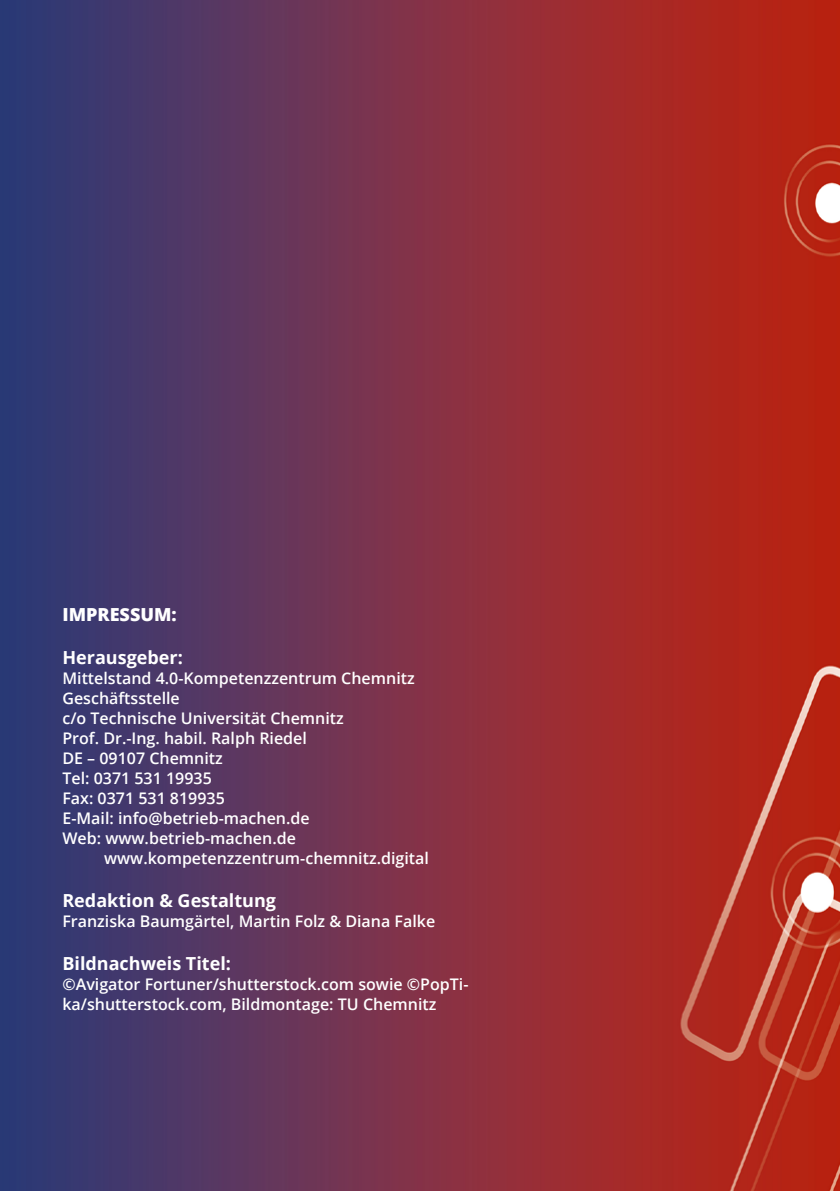
<style>
.page{position:relative;width:840px;height:1191px;background:#fff}
.page>*{position:absolute;margin:0;border:0;box-sizing:border-box;transform-origin:0 0}
.t1{font:700 18px "Open Sans";color:#fff}
.t2{font:800 18px "Open Sans";color:#fff}
.t3{font:600 16px/20px "Open Sans";color:#fff}
</style>
<div class="page">
<img style="left:0;top:0;width:839px;height:1191px">
<p class="t2" style="left:62px;top:601px;width:116px">IMPRESSUM:</p>
<p class="t1" style="left:62px;top:645px;width:122px">Herausgeber:</p>
<p class="t3" style="left:62px;top:668px;width:353px">Mittelstand 4.0-Kompetenzzentrum Chemnitz<br>Geschäftsstelle<br>c/o Technische Universität Chemnitz<br>Prof. Dr.-Ing. habil. Ralph Riedel<br>DE – 09107 Chemnitz<br>Tel: 0371 531 19935<br>Fax: 0371 531 819935<br>E-Mail: info@betrieb-machen.de<br>Web: www.betrieb-machen.de</p>
<p class="t3" style="left:104px;top:848px;width:326px">www.kompetenzzentrum-chemnitz.digital</p>
<p class="t1" style="left:62px;top:887px;width:215px">Redaktion &amp; Gestaltung</p>
<p class="t3" style="left:62px;top:910px;width:374px">Franziska Baumgärtel, Martin Folz &amp; Diana Falke</p>
<p class="t1" style="left:62px;top:950px;width:170px">Bildnachweis Titel:</p>
<p class="t3" style="left:62px;top:973px;width:407px">©Avigator Fortuner/shutterstock.com sowie ©PopTi&shy;ka/shutterstock.com, Bildmontage: TU Chemnitz</p>
</div>
